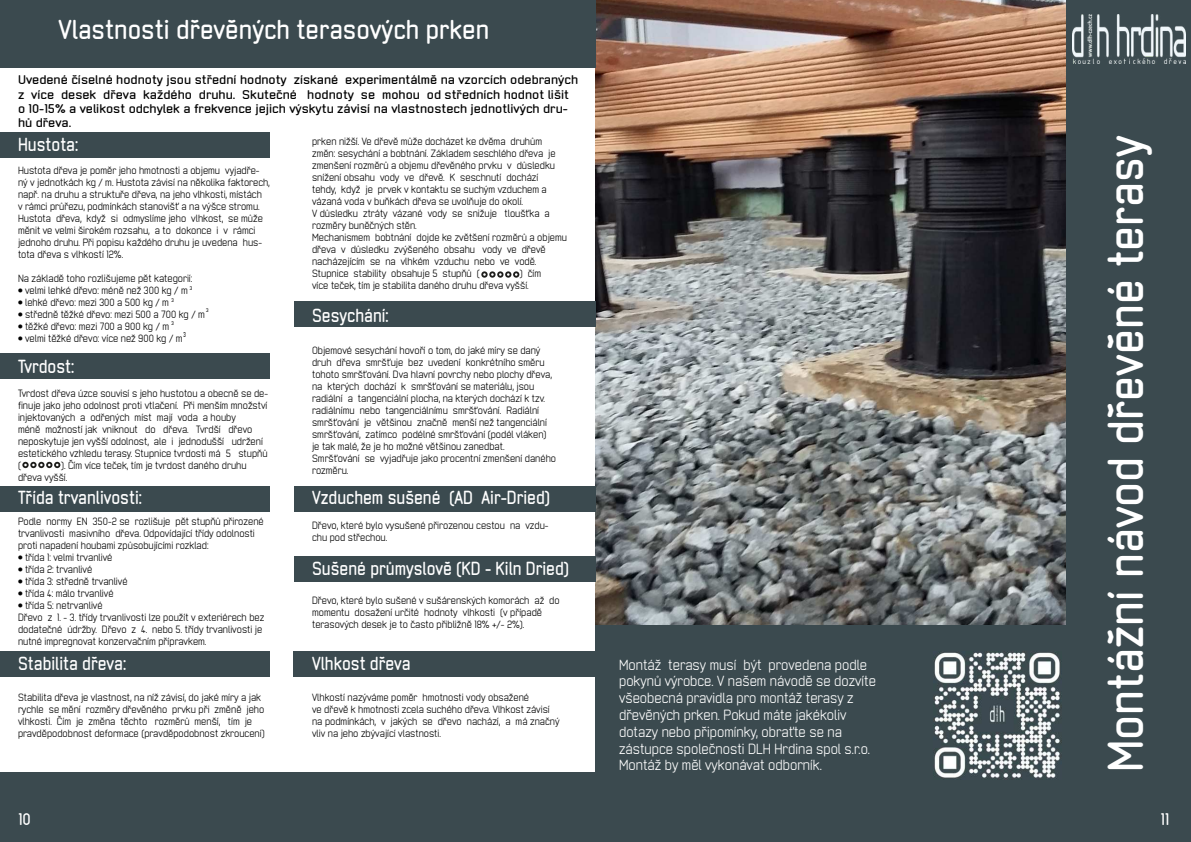
<style>
.page{position:relative;width:1191px;height:842px;background:#fff}
.page>*{position:absolute;margin:0;border:0;box-sizing:border-box;transform-origin:0 0}
.t1{font:700 48px "Neutraliser Sans";color:#fff}
.t2{font:700 26px "Neutraliser Sans";color:#fff}
.t3{font:700 18px "Neutraliser Sans";color:#fff;scale:.94 1}
.t4{font:700 16.1px "Neutraliser Sans";color:#fff}
.t5{font:700 16px "Neutraliser Sans";color:#fff}
.t6{font:14px/16.8px "Neutraliser Sans";color:#fff}
.t7{font:700 12px/14.4px "Neutraliser Sans";color:#000;scale:1.15 1}
.t8{font:10px/12px "Neutraliser Sans";color:#000}
.t9{font:700 10px "Neutraliser Sans";color:#fff}
.t10{font:700 6.7px "Neutraliser Sans";color:#000;scale:.75 1}
.t11{font:700 5px "Neutraliser Sans";color:#000}
</style>
<div class="page">
<img style="left:595px;top:0;width:471px;height:625px">
<div style="left:0;top:0;width:596px;height:68px;background:#3b4a4f"></div>
<div style="left:0;top:133px;width:269px;height:25px;background:#3b4a4f"></div>
<div style="left:0;top:354px;width:269px;height:25px;background:#3b4a4f"></div>
<svg style="left:22px;top:462px;width:38px;height:6px"></svg>
<div style="left:0;top:486px;width:269px;height:26px;background:#3b4a4f"></div>
<div style="left:0;top:652px;width:269px;height:25px;background:#3b4a4f"></div>
<div style="left:294px;top:302px;width:301px;height:25px;background:#3b4a4f"></div>
<div style="left:294px;top:486px;width:301px;height:26px;background:#3b4a4f"></div>
<div style="left:294px;top:556px;width:301px;height:26px;background:#3b4a4f"></div>
<div style="left:293px;top:652px;width:301px;height:25px;background:#3b4a4f"></div>
<div style="left:0;top:772px;width:594px;height:70px;background:#3b4a4f"></div>
<div style="left:594px;top:625px;width:597px;height:217px;background:#3b4a4f"></div>
<svg style="left:481px;top:271px;width:38px;height:7px"></svg>
<div style="left:1066px;top:0;width:125px;height:793px;background:#3b4a4f"></div>
<img style="left:1072px;top:15px;width:113px;height:49px">
<img style="left:933px;top:652px;width:128px;height:127px">
<h2 class="t2" style="left:58px;top:19px;width:432px">Vlastnosti dřevěných terasových prken</h2>
<p class="t7" style="left:18px;top:73px;width:488px">Uvedené číselné hodnoty jsou střední hodnoty získané experimentálmě na vzorcích odebraných z více desek dřeva každého druhu. Skutečné hodnoty se mohou od středních hodnot lišit o 10-15% a velikost odchylek a frekvence jejich výskytu závisí na vlastnostech jednotlivých dru&shy;hů dřeva.</p>
<h3 class="t3" style="left:18px;top:137px;width:66px">Hustota:</h3>
<p class="t8" style="left:18px;top:165px;width:253px">Hustota dřeva je poměr jeho hmotnosti a objemu vyjadře&shy;ný v jednotkách kg / m. Hustota závisí na několika faktorech, např. na druhu a struktuře dřeva, na jeho vlhkosti, místách<br>v rámci průřezu, podmínkách stanovišť a na výšce stromu.<br>Hustota dřeva, když si odmyslíme jeho vlhkost, se může měnit ve velmi širokém rozsahu, a to dokonce i v rámci jednoho druhu. Při popisu každého druhu je uvedena hus&shy;tota dřeva s vlhkostí 12%.</p>
<p class="t8" style="left:18px;top:273px;width:176px">Na základě toho rozlišujeme pět kategorií:</p>
<p class="t8" style="left:18px;top:285px;width:171px">• velmi lehké dřevo: méně než 300 kg / m</p>
<p class="t8" style="left:18px;top:297px;width:152px">• lehké dřevo: mezi 300 a 500 kg / m</p>
<p class="t8" style="left:18px;top:309px;width:188px">• středně těžké dřevo: mezi 500 a 700 kg / m</p>
<p class="t8" style="left:18px;top:321px;width:153px">• těžké dřevo: mezi 700 a 900 kg / m</p>
<p class="t8" style="left:18px;top:333px;width:166px">• velmi těžké dřevo: více než 900 kg / m</p>
<h3 class="t3" style="left:18px;top:359px;width:61px">Tvrdost:</h3>
<p class="t8" style="left:18px;top:387px;width:252px">Tvrdost dřeva úzce souvisí s jeho hustotou a obecně se de&shy;finuje jako jeho odolnost proti vtlačení. Při menším množství injektovaných a odřených míst mají voda a houby<br>méně možností jak vniknout do dřeva. Tvrdší dřevo neposkytuje jen vyšší odolnost, ale i jednodušší udržení estetického vzhledu terasy. Stupnice tvrdosti má 5 stupňů (</p>
<p class="t8" style="left:312px;top:136px;width:256px">prken nižší. Ve dřevě může docházet ke dvěma druhům změn: sesychání a bobtnání. Základem seschlého dřeva je zmenšení rozměrů a objemu dřevěného prvku v důsledku snížení obsahu vody ve dřevě. K seschnutí dochází<br>tehdy, když je prvek v kontaktu se suchým vzduchem a vázaná voda v buňkách dřeva se uvolňuje do okolí.<br>V důsledku ztráty vázané vody se snižuje tloušťka a rozměry buněčných stěn.<br>Mechanismem bobtnání dojde ke zvětšení rozměrů a objemu dřeva v důsledku zvýšeného obsahu vody ve dřevě nacházejícím se na vlhkém vzduchu nebo ve vodě.<br>Stupnice stability obsahuje 5 stupňů (</p>
<p class="t8" style="left:312px;top:268px;width:231px;text-indent:208px">) čím více teček, tím je stabilita daného druhu dřeva vyšší.</p>
<h3 class="t3" style="left:312px;top:308px;width:83px">Sesychání:</h3>
<p class="t8" style="left:312px;top:344px;width:245px">Objemové sesychání hovoří o tom, do jaké míry se daný druh dřeva smršťuje bez uvedení konkrétního směru tohoto smršťování. Dva hlavní povrchy nebo plochy dřeva, na kterých dochází k smršťování se materiálu, jsou radiální a tangenciální plocha, na kterých dochází k tzv. radiálnímu nebo tangenciálnímu smršťování. Radiální smršťování je většinou značně menší než tangenciální smršťování, zatímco podélné smršťování (podél vláken) je tak malé, že je ho možné většinou zanedbat.<br>Smršťování se vyjadřuje jako procentní zmenšení daného rozměru.</p>
<h3 class="t3" style="left:312px;top:490px;width:255px">Vzduchem sušené (AD Air-Dried)</h3>
<p class="t8" style="left:312px;top:519px;width:238px">Dřevo, které bylo vysušené přirozenou cestou na vzdu&shy;chu pod střechou.</p>
<h3 class="t3" style="left:312px;top:561px;width:275px">Sušené průmyslově (KD - Kiln Dried)</h3>
<p class="t8" style="left:312px;top:595px;width:249px">Dřevo, které bylo sušené v sušárenských komorách až do momentu dosažení určité hodnoty vlhkosti (v případě terasových desek je to často přibližně 18% +/- 2%).</p>
<h3 class="t3" style="left:312px;top:656px;width:106px">Vlhkost dřeva</h3>
<p class="t8" style="left:312px;top:692px;width:249px">Vlhkostí nazýváme poměr hmotnosti vody obsažené<br>ve dřevě k hmotnosti zcela suchého dřeva. Vlhkost závisí na podmínkách, v jakých se dřevo nachází, a má značný vliv na jeho zbývající vlastnosti.</p>
<p class="t11" style="left:190px;top:286px;width:4px">3</p>
<p class="t11" style="left:172px;top:298px;width:4px">3</p>
<p class="t11" style="left:206px;top:309px;width:4px">3</p>
<p class="t11" style="left:172px;top:321px;width:4px">3</p>
<p class="t10" style="left:184px;top:332px;width:5px">3</p>
<p class="t8" style="left:18px;top:459px;width:230px;text-indent:43px">). Čím více teček, tím je tvrdost daného druhu dřeva vyšší.</p>
<h3 class="t3" style="left:18px;top:490px;width:133px">Třída trvanlivosti:</h3>
<p class="t8" style="left:18px;top:515px;width:247px">Podle normy EN 350-2 se rozlišuje pět stupňů přirozené trvanlivosti masivního dřeva. Odpovídající třídy odolnosti proti napadení houbami způsobujícími rozklad:</p>
<p class="t8" style="left:18px;top:551px;width:96px">• třída 1: velmi trvanlivé</p>
<p class="t8" style="left:18px;top:563px;width:76px">• třída 2: trvanlivé</p>
<p class="t8" style="left:18px;top:575px;width:111px">• třída 3: středně trvanlivé</p>
<p class="t8" style="left:18px;top:587px;width:97px">• třída 4: málo trvanlivé</p>
<p class="t8" style="left:18px;top:599px;width:248px">• třída 5: netrvanlivé<br>Dřevo z 1. - 3. třídy trvanlivosti lze použít v exteriérech bez dodatečné údržby. Dřevo z 4. nebo 5. třídy trvanlivosti je nutné impregnovat konzervačním přípravkem.</p>
<h3 class="t3" style="left:18px;top:656px;width:116px">Stabilita dřeva:</h3>
<p class="t8" style="left:18px;top:692px;width:248px">Stabilita dřeva je vlastnost, na níž závisí, do jaké míry a jak rychle se mění rozměry dřevěného prvku při změně jeho vlhkosti. Čím je změna těchto rozměrů menší, tím je pravděpodobnost deformace (pravděpodobnost zkroucení)</p>
<h3 class="t4" style="left:29px;top:807px;width:9px">4</h3>
<h3 class="t5" style="left:18px;top:812px;width:14px">10</h3>
<p class="t6" style="left:619px;top:656px;width:258px">Montáž terasy musí být provedena podle pokynů výrobce. V našem návodě se dozvíte všeobecná pravidla pro montáž terasy z dřevěných prken. Pokud máte jakékoliv dotazy nebo připomínky, obraťte se na zástupce společnosti DLH Hrdina spol s.r.o.<br>Montáž by měl vykonávat odborník.</p>
<p class="t9" style="left:827px;top:672px;width:37px">Hustota:</p>
<h1 class="t1" style="left:1105px;top:772px;width:638px;rotate:-90deg">Montážní návod dřevěné terasy</h1>
<h3 class="t5" style="left:1160px;top:812px;width:10px">11</h3>
</div>
